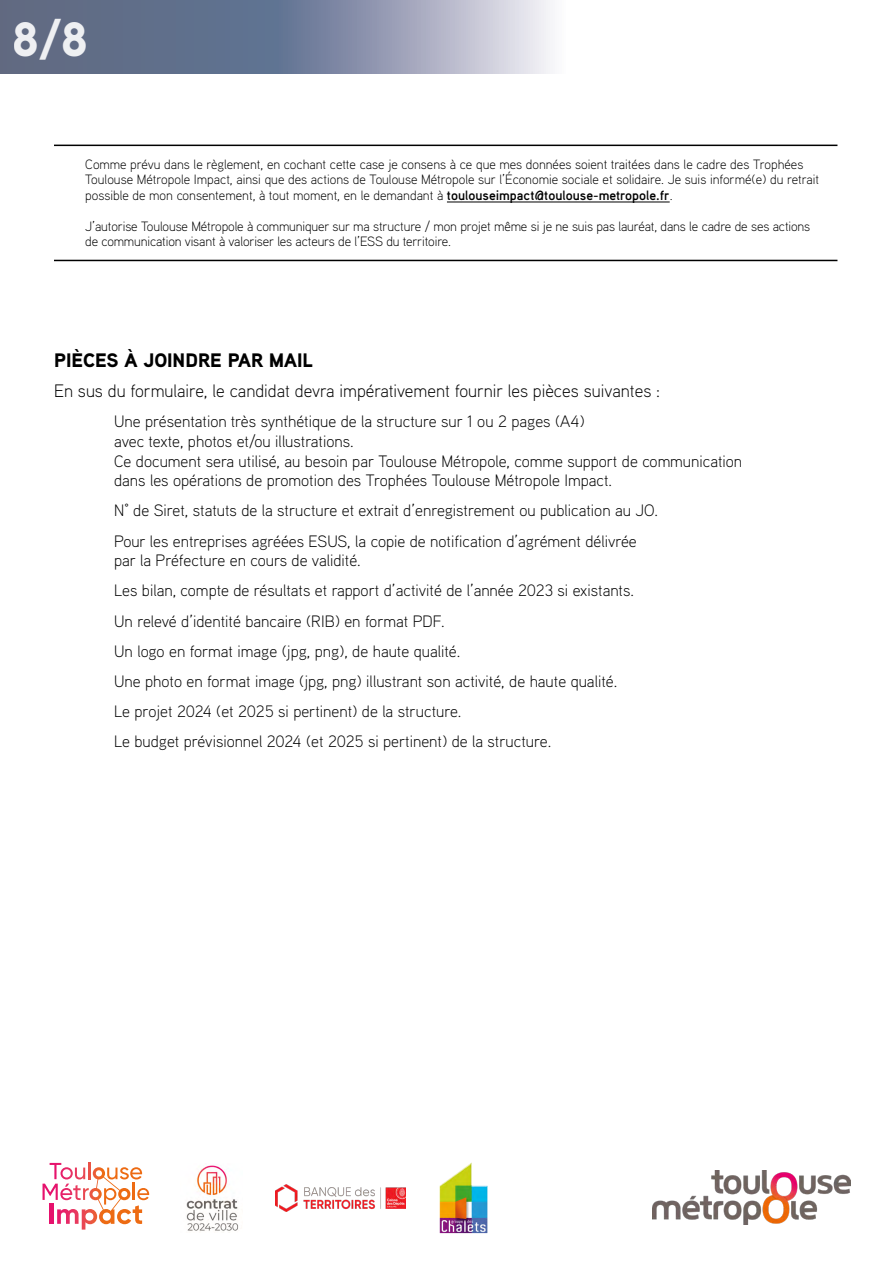
<style>
.page{position:relative;width:893px;height:1263px;background:#fff}
.page>*{position:absolute;margin:0;border:0;box-sizing:border-box;transform-origin:0 0}
.t1{font:900 48px "Aaux Pro";color:#fff}
.t2{font:19.5px "Aaux Pro Black SC";color:#000}
.t3{font:300 18px "Aaux Pro";color:#000}
.t4{font:300 16.5px/19.8px "Aaux Pro";color:#000}
.t5{font:300 13.5px/15.8px "Aaux Pro";color:#000}
.s1{font-weight:700}
</style>
<div class="page">
<svg style="left:0;top:0;width:550px;height:73px;background:#828ba3"></svg>
<hr style="left:54px;top:145px;width:783px;height:1px;background:#000">
<hr style="left:54px;top:260px;width:783px;height:1px;background:#000">
<hr style="left:447px;top:202px;width:223px;height:1px;background:#000">
<img style="left:652px;top:1171px;width:198px;height:54px">
<svg style="left:43px;top:1162px;width:106px;height:67px"></svg>
<img style="left:440px;top:1162px;width:47px;height:71px">
<img style="left:275px;top:1184px;width:131px;height:27px">
<img style="left:186px;top:1165px;width:53px;height:66px">
<h1 class="t1" style="left:13px;top:8px;width:76px">8/8</h1>
<p class="t5" style="left:85px;top:156px;width:735px">Comme prévu dans le règlement, en cochant cette case je consens à ce que mes données soient traitées dans le cadre des Trophées<br>Toulouse Métropole Impact, ainsi que des actions de Toulouse Métropole sur l’Économie sociale et solidaire. Je suis informé(e) du retrait possible de mon consentement, à tout moment, en le demandant à <span class="s1">toulouseimpact@toulouse-metropole.fr</span>.</p>
<p class="t5" style="left:85px;top:218px;width:726px">J’autorise Toulouse Métropole à communiquer sur ma structure / mon projet même si je ne suis pas lauréat, dans le cadre de ses actions de communication visant à valoriser les acteurs de l’ESS du territoire.</p>
<p class="t2" style="left:54px;top:347px;width:261px">PIÈCES À JOINDRE PAR MAIL</p>
<p class="t3" style="left:54px;top:379px;width:608px">En sus du formulaire, le candidat devra impérativement fournir les pièces suivantes :</p>
<p class="t4" style="left:114px;top:411px;width:630px">Une présentation très synthétique de la structure sur 1 ou 2 pages (A4)<br>avec texte, photos et/ou illustrations.<br>Ce document sera utilisé, au besoin par Toulouse Métropole, comme support de communication dans les opérations de promotion des Trophées Toulouse Métropole Impact.</p>
<p class="t4" style="left:114px;top:500px;width:545px">N° de Siret, statuts de la structure et extrait d’enregistrement ou publication au JO.</p>
<p class="t4" style="left:114px;top:530px;width:524px">Pour les entreprises agréées ESUS, la copie de notification d’agrément délivrée par la Préfecture en cours de validité.</p>
<p class="t4" style="left:114px;top:580px;width:521px">Les bilan, compte de résultats et rapport d’activité de l’année 2023 si existants.</p>
<p class="t4" style="left:114px;top:610px;width:332px">Un relevé d’identité bancaire (RIB) en format PDF.</p>
<p class="t4" style="left:114px;top:640px;width:348px">Un logo en format image (jpg, png), de haute qualité.</p>
<p class="t4" style="left:114px;top:671px;width:505px">Une photo en format image (jpg, png) illustrant son activité, de haute qualité.</p>
<p class="t4" style="left:114px;top:701px;width:349px">Le projet 2024 (et 2025 si pertinent) de la structure.</p>
<p class="t4" style="left:114px;top:731px;width:439px">Le budget prévisionnel 2024 (et 2025 si pertinent) de la structure.</p>
</div>
